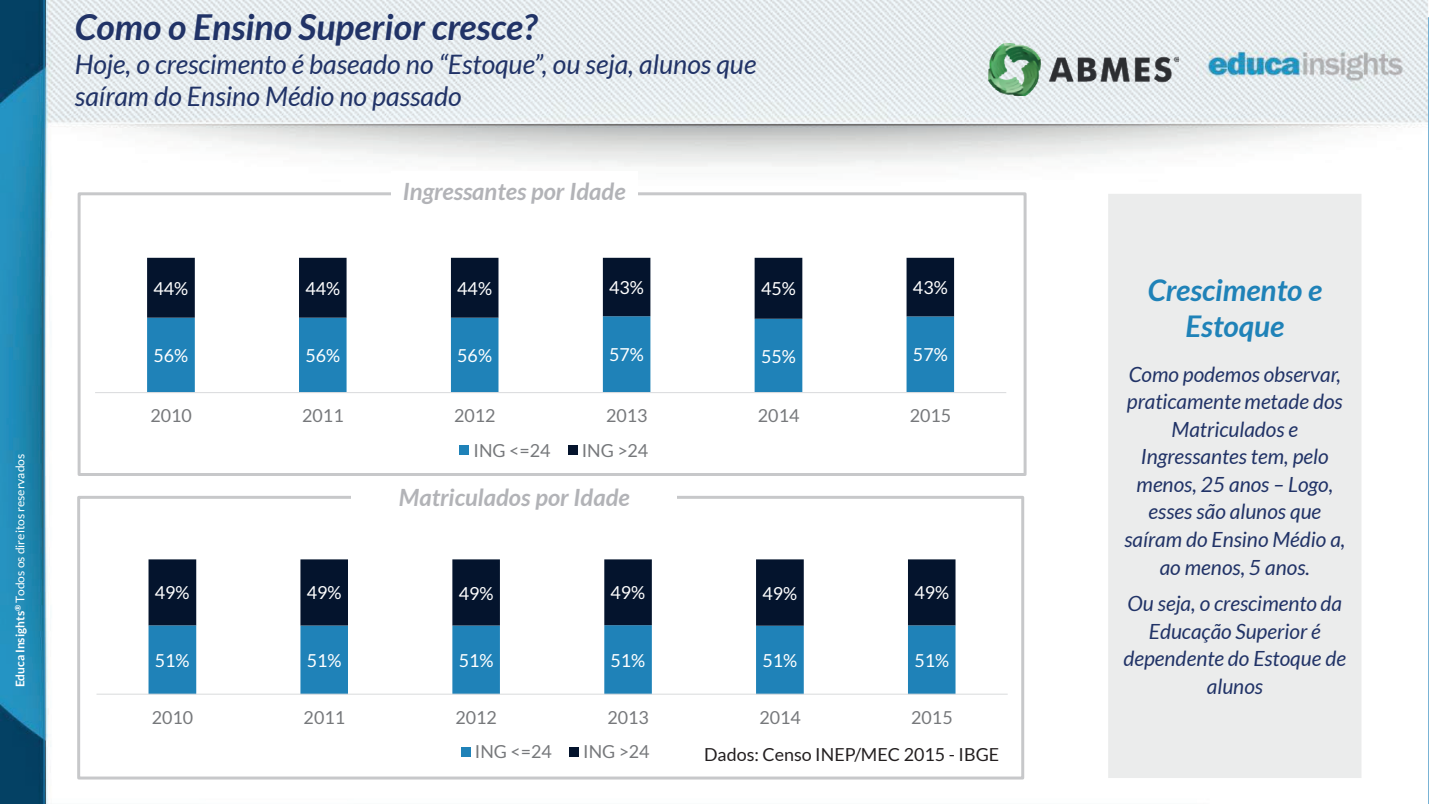
<style>
.page{position:relative;width:1429px;height:804px;background:#fff}
.page>*{position:absolute;margin:0;border:0;box-sizing:border-box;transform-origin:0 0}
.t1{font:italic 700 35.7px "Lato";color:#213367}
.t2{font:italic 700 29.93px/35.7px "Lato";color:#1f82b8;text-align:center}
.t3{font:italic 26.78px/32.2px "Lato";color:#213367}
.t4{font:italic 700 23.8px "Lato";color:#b2b3b7}
.t5{font:italic 21px "Lato";color:#213367}
.t6{font:italic 20.82px/27.5px "Lato";color:#213367;text-align:center}
.t7{font:17.85px "Lato";color:#76787b}
.t8{font:17.85px "Lato";color:#fff}
.t9{font:17.85px "Lato";color:#231f20}
.t10{font:12.08px "Lato";letter-spacing:-.005em;color:#fff}
.s1{font-weight:700}
</style>
<div class="page">
<img style="left:0;top:0;width:1428px;height:804px">
<img style="left:989px;top:43px;width:190px;height:53px">
<div style="left:77px;top:496px;width:947px;height:283px;border:3px solid #c7c8ca"></div>
<div style="left:352px;top:476px;width:325px;height:40px;background:#fff"></div>
<div style="left:78px;top:192px;width:948px;height:284px;border:3px solid #c7c8ca"></div>
<div style="left:391px;top:171px;width:247px;height:40px;background:#fff"></div>
<hr style="left:43px;top:0;width:2px;height:804px;background:#1d80b9">
<hr style="left:1428px;top:17px;width:1px;height:787px;background:#1d80b9">
<div style="left:1108px;top:194px;width:253px;height:584px;background:#ebecec"></div>
<svg style="left:147px;top:319px;width:807px;height:73px"></svg>
<svg style="left:147px;top:258px;width:807px;height:61px"></svg>
<hr style="left:95px;top:392px;width:911px;height:1px;background:#dcdddf">
<div style="left:459px;top:445px;width:10px;height:10px;background:#1f82b8"></div>
<div style="left:568px;top:445px;width:9px;height:10px;background:#04142d"></div>
<svg style="left:148px;top:625px;width:807px;height:68px"></svg>
<svg style="left:148px;top:559px;width:807px;height:66px"></svg>
<hr style="left:96px;top:693px;width:911px;height:1px;background:#dcdddf">
<div style="left:461px;top:747px;width:10px;height:9px;background:#1f82b8"></div>
<div style="left:569px;top:747px;width:10px;height:9px;background:#04142d"></div>
<p class="t10" style="left:13px;top:687px;width:235px;rotate:-90deg"><span class="s1">Educa Insights</span><sup>®</sup> Todos os direitos reservados</p>
<h1 class="t1" style="left:75px;top:6px;width:464px">Como o Ensino Superior cresce?</h1>
<p class="t3" style="left:75px;top:49px;width:683px">Hoje, o crescimento é baseado no “Estoque”, ou seja, alunos que saíram do Ensino Médio no passado</p>
<p class="t4" style="left:403px;top:178px;width:224px">Ingressantes por Idade</p>
<p class="t8" style="left:153px;top:278px;width:36px">44%</p>
<p class="t8" style="left:305px;top:278px;width:36px">44%</p>
<p class="t8" style="left:457px;top:278px;width:36px">44%</p>
<p class="t8" style="left:609px;top:278px;width:36px">43%</p>
<p class="t8" style="left:761px;top:279px;width:36px">45%</p>
<p class="t8" style="left:913px;top:278px;width:36px">43%</p>
<p class="t8" style="left:153px;top:346px;width:36px">56%</p>
<p class="t8" style="left:305px;top:345px;width:36px">56%</p>
<p class="t8" style="left:457px;top:346px;width:36px">56%</p>
<p class="t8" style="left:609px;top:345px;width:36px">57%</p>
<p class="t8" style="left:761px;top:346px;width:36px">55%</p>
<p class="t8" style="left:913px;top:345px;width:36px">57%</p>
<p class="t7" style="left:150px;top:405px;width:43px">2010</p>
<p class="t7" style="left:302px;top:405px;width:43px">2011</p>
<p class="t7" style="left:454px;top:405px;width:43px">2012</p>
<p class="t7" style="left:606px;top:405px;width:43px">2013</p>
<p class="t7" style="left:758px;top:405px;width:43px">2014</p>
<p class="t7" style="left:910px;top:405px;width:43px">2015</p>
<p class="t7" style="left:473px;top:440px;width:78px">ING &lt;=24</p>
<p class="t7" style="left:582px;top:440px;width:68px">ING &gt;24</p>
<p class="t4" style="left:399px;top:483px;width:232px">Matriculados por Idade</p>
<p class="t8" style="left:155px;top:583px;width:36px">49%</p>
<p class="t8" style="left:307px;top:583px;width:36px">49%</p>
<p class="t8" style="left:459px;top:583px;width:36px">49%</p>
<p class="t8" style="left:610px;top:583px;width:36px">49%</p>
<p class="t8" style="left:762px;top:583px;width:36px">49%</p>
<p class="t8" style="left:914px;top:583px;width:36px">49%</p>
<p class="t8" style="left:155px;top:650px;width:36px">51%</p>
<p class="t8" style="left:307px;top:650px;width:36px">51%</p>
<p class="t8" style="left:459px;top:650px;width:36px">51%</p>
<p class="t8" style="left:610px;top:650px;width:36px">51%</p>
<p class="t8" style="left:762px;top:650px;width:36px">51%</p>
<p class="t8" style="left:914px;top:650px;width:36px">51%</p>
<p class="t7" style="left:152px;top:707px;width:43px">2010</p>
<p class="t7" style="left:304px;top:707px;width:43px">2011</p>
<p class="t7" style="left:455px;top:707px;width:43px">2012</p>
<p class="t7" style="left:607px;top:707px;width:43px">2013</p>
<p class="t7" style="left:759px;top:707px;width:43px">2014</p>
<p class="t7" style="left:911px;top:707px;width:43px">2015</p>
<p class="t7" style="left:475px;top:741px;width:78px">ING &lt;=24</p>
<p class="t7" style="left:583px;top:741px;width:68px">ING &gt;24</p>
<p class="t9" style="left:704px;top:744px;width:296px">Dados: Censo INEP/MEC 2015 - IBGE</p>
<h2 class="t2" style="left:1148px;top:273px;width:176px">Crescimento e<br>Estoque</h2>
<p class="t6" style="left:1124px;top:361px;width:222px">Como podemos observar, praticamente metade dos<br>Matriculados e<br>Ingressantes tem, pelo menos, 25 anos – Logo, esses são alunos que saíram do Ensino Médio a, ao menos, 5 anos.</p>
<p class="t5" style="left:1127px;top:591px;width:216px">Ou seja, o crescimento da</p>
<p class="t6" style="left:1123px;top:618px;width:224px">Educação Superior é dependente do Estoque de alunos</p>
</div>
